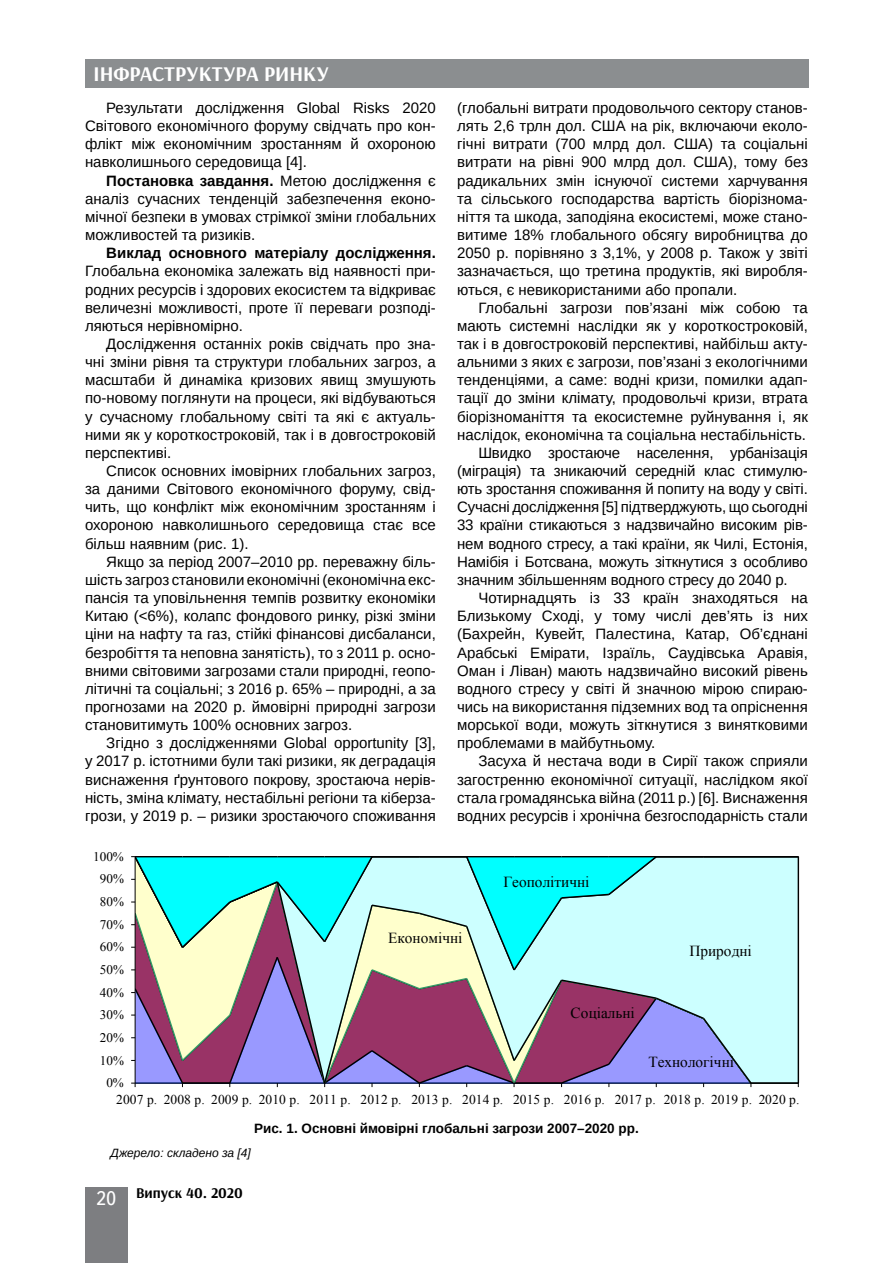
<style>
.page{position:relative;width:893px;height:1263px;background:#fff}
.page>*{position:absolute;margin:0;border:0;box-sizing:border-box;transform-origin:0 0}
.t1{font:700 21px "Arsenal";color:#fff}
.t2{font:15.3px "Times New Roman";color:#000}
.t3{font:15px/18.1px "Arimo";color:#000;text-align:justify}
.t4{font:700 15px "Arimo";color:#000}
.t5{font:700 15px "Arsenal";color:#000}
.t6{font:13.5px "Times New Roman";letter-spacing:.005em;color:#000}
.t7{font:700 13.5px "Arimo";color:#000}
.t8{font:13.2px "Times New Roman";letter-spacing:-.005em;color:#000}
.t9{font:italic 12px "Arimo";color:#000}
.s1{font-weight:700}
.s2{font-family:"Ukrainian Text";font-weight:400;font-size:19.5px;color:#fff}
</style>
<div class="page">
<div style="left:85px;top:59px;width:723px;height:29px;background:#8b8e90"></div>
<div style="left:85px;top:1186px;width:43px;height:76px;background:#7d7e81"></div>
<div style="left:753px;top:970px;width:45px;height:112px;background:#cff"></div>
<hr style="left:798px;top:857px;width:1px;height:226px;background:#000">
<hr style="left:751px;top:1082px;width:47px;height:2px;background:#000">
<div style="left:753px;top:858px;width:45px;height:112px;background:#cff"></div>
<hr style="left:751px;top:857px;width:47px;height:1px;background:#000">
<svg style="left:131px;top:856px;width:622px;height:231px;background:#9dbecd"></svg>
<h1 class="t1" style="left:94px;top:61px;width:237px">ІНФРАСТРУКТУРА РИНКУ</h1>
<p class="t3" style="left:85px;top:99px;width:352px;text-indent:21px">Результати дослідження Global Risks 2020<br>Світового економічного форуму свідчать про кон&shy;флікт між економічним зростанням й охороною навколишнього середовища [4].</p>
<p class="t3" style="left:85px;top:171px;width:352px;text-indent:21px"><span class="s1">Постановка завдання.</span> Метою дослідження є аналіз сучасних тенденцій забезпечення еконо&shy;мічної безпеки в умовах стрімкої зміни глобальних можливостей та ризиків.</p>
<p class="t4" style="left:106px;top:243px;width:331px">Виклад основного матеріалу дослідження.</p>
<p class="t3" style="left:85px;top:262px;width:352px">Глобальна економіка залежать від наявності при&shy;родних ресурсів і здорових екосистем та відкриває величезні можливості, проте її переваги розподі&shy;ляються нерівномірно.</p>
<p class="t3" style="left:85px;top:335px;width:352px;text-indent:21px">Дослідження останніх років свідчать про зна&shy;чні зміни рівня та структури глобальних загроз, а масштаби й динаміка кризових явищ змушують по-новому поглянути на процеси, які відбуваються у сучасному глобальному світі та які є актуаль&shy;ними як у короткостроковій, так і в довгостроковій перспективі.</p>
<p class="t3" style="left:85px;top:462px;width:352px;text-indent:21px">Список основних імовірних глобальних загроз, за даними Світового економічного форуму, свід&shy;чить, що конфлікт між економічним зростанням і охороною навколишнього середовища стає все більш наявним (рис. 1).</p>
<p class="t3" style="left:85px;top:553px;width:352px;text-indent:21px">Якщо за період 2007–2010 рр. переважну біль&shy;шість загроз становили економічні (економічна екс&shy;пансія та уповільнення темпів розвитку економіки Китаю (&lt;6%), колапс фондового ринку, різкі зміни ціни на нафту та газ, стійкі фінансові дисбаланси, безробіття та неповна занятість), то з 2011 р. осно&shy;вними світовими загрозами стали природні, геопо&shy;літичні та соціальні; з 2016 р. 65% – природні, а за прогнозами на 2020 р. ймовірні природні загрози становитимуть 100% основних загроз.</p>
<p class="t3" style="left:85px;top:734px;width:352px;text-indent:21px">Згідно з дослідженнями Global opportunity [3], у 2017 р. істотними були такі ризики, як деградація виснаження ґрунтового покрову, зростаюча нерів&shy;ність, зміна клімату, нестабільні регіони та кіберза&shy;грози, у 2019 р. – ризики зростаючого споживання</p>
<p class="t8" style="left:93px;top:847px;width:32px">100%</p>
<p class="t8" style="left:100px;top:870px;width:26px">90%</p>
<p class="t8" style="left:100px;top:893px;width:26px">80%</p>
<p class="t8" style="left:100px;top:915px;width:26px">70%</p>
<p class="t3" style="left:457px;top:99px;width:352px">(глобальні витрати продовольчого сектору станов&shy;лять 2,6 трлн дол. США на рік, включаючи еколо&shy;гічні витрати (700 млрд дол. США) та соціальні витрати на рівні 900 млрд дол. США), тому без радикальних змін існуючої системи харчування та сільського господарства вартість біорізнома&shy;ніття та шкода, заподіяна екосистемі, може стано&shy;витиме 18% глобального обсягу виробництва до 2050 р. порівняно з 3,1%, у 2008 р. Також у звіті зазначається, що третина продуктів, які виробля&shy;ються, є невикористаними або пропали.</p>
<p class="t3" style="left:478px;top:298px;width:331px">Глобальні загрози пов’язані між собою та</p>
<p class="t3" style="left:457px;top:317px;width:352px">мають системні наслідки як у короткостроковій,</p>
<p class="t3" style="left:457px;top:335px;width:352px">так і в довгостроковій перспективі, найбільш акту-</p>
<p class="t3" style="left:457px;top:353px;width:352px">альними з яких є загрози, пов’язані з екологічними</p>
<p class="t3" style="left:457px;top:371px;width:352px">тенденціями, а саме: водні кризи, помилки адап-</p>
<p class="t3" style="left:457px;top:389px;width:352px">тації до зміни клімату, продовольчі кризи, втрата</p>
<p class="t3" style="left:457px;top:407px;width:352px">біорізноманіття та екосистемне руйнування і, як</p>
<p class="t3" style="left:457px;top:426px;width:350px">наслідок, економічна та соціальна нестабільність.</p>
<p class="t3" style="left:478px;top:444px;width:331px">Швидко зростаюче населення, урбанізація</p>
<p class="t3" style="left:457px;top:462px;width:352px">(міграція) та зникаючий середній клас стимулю-</p>
<p class="t3" style="left:457px;top:480px;width:352px">ють зростання споживання й попиту на воду у світі.</p>
<p class="t3" style="left:457px;top:498px;width:352px">Сучасні дослідження [5] підтверджують, що сьогодні</p>
<p class="t3" style="left:457px;top:516px;width:352px">33 країни стикаються з надзвичайно високим рів-</p>
<p class="t3" style="left:457px;top:534px;width:352px">нем водного стресу, а такі країни, як Чилі, Естонія,</p>
<p class="t3" style="left:457px;top:553px;width:352px">Намібія і Ботсвана, можуть зіткнутися з особливо</p>
<p class="t3" style="left:457px;top:571px;width:332px">значним збільшенням водного стресу до 2040 р.</p>
<p class="t3" style="left:478px;top:589px;width:331px">Чотирнадцять із 33 країн знаходяться на</p>
<p class="t3" style="left:457px;top:607px;width:352px">Близькому Сході, у тому числі дев’ять із них</p>
<p class="t3" style="left:457px;top:625px;width:352px">(Бахрейн, Кувейт, Палестина, Катар, Об’єднані</p>
<p class="t3" style="left:457px;top:643px;width:352px">Арабські Емірати, Ізраїль, Саудівська Аравія,</p>
<p class="t3" style="left:457px;top:661px;width:352px">Оман і Ліван) мають надзвичайно високий рівень</p>
<p class="t3" style="left:457px;top:680px;width:352px">водного стресу у світі й значною мірою спираю-</p>
<p class="t3" style="left:457px;top:698px;width:352px">чись на використання підземних вод та опріснення</p>
<p class="t3" style="left:457px;top:716px;width:352px">морської води, можуть зіткнутися з винятковими</p>
<p class="t3" style="left:457px;top:734px;width:200px">проблемами в майбутньому.</p>
<p class="t3" style="left:478px;top:752px;width:331px">Засуха й нестача води в Сирії також сприяли</p>
<p class="t3" style="left:457px;top:770px;width:352px">загостренню економічної ситуації, наслідком якої</p>
<p class="t3" style="left:457px;top:789px;width:352px">стала громадянська війна (2011 р.) [6]. Виснаження</p>
<p class="t3" style="left:457px;top:807px;width:352px">водних ресурсів і хронічна безгосподарність стали</p>
<p class="t2" style="left:503px;top:872px;width:87px">Геополітичні</p>
<p class="t8" style="left:100px;top:938px;width:26px">60%</p>
<p class="t8" style="left:100px;top:961px;width:26px">50%</p>
<p class="t8" style="left:100px;top:983px;width:26px">40%</p>
<p class="t8" style="left:100px;top:1006px;width:26px">30%</p>
<p class="t8" style="left:100px;top:1029px;width:26px">20%</p>
<p class="t8" style="left:100px;top:1051px;width:26px">10%</p>
<p class="t8" style="left:106px;top:1074px;width:19px">0%</p>
<p class="t2" style="left:388px;top:928px;width:76px">Економічні</p>
<p class="t2" style="left:689px;top:940px;width:64px">Природні</p>
<p class="t2" style="left:571px;top:1003px;width:66px">Соціальні</p>
<p class="t2" style="left:648px;top:1052px;width:87px">Технологічні</p>
<p class="t6" style="left:116px;top:1090px;width:685px">2007 р. 2008 р. 2009 р. 2010 р. 2011 р. 2012 р. 2013 р. 2014 р. 2015 р. 2016 р. 2017 р. 2018 р. 2019 р. 2020 р.</p>
<p class="t7" style="left:254px;top:1119px;width:386px">Рис. 1. Основні ймовірні глобальні загрози 2007–2020 рр.</p>
<p class="t9" style="left:111px;top:1144px;width:142px">Джерело: складено за [4]</p>
<p class="t5" style="left:96px;top:1183px;width:148px"><span class="s2">20</span> Випуск 40. 2020</p>
</div>
